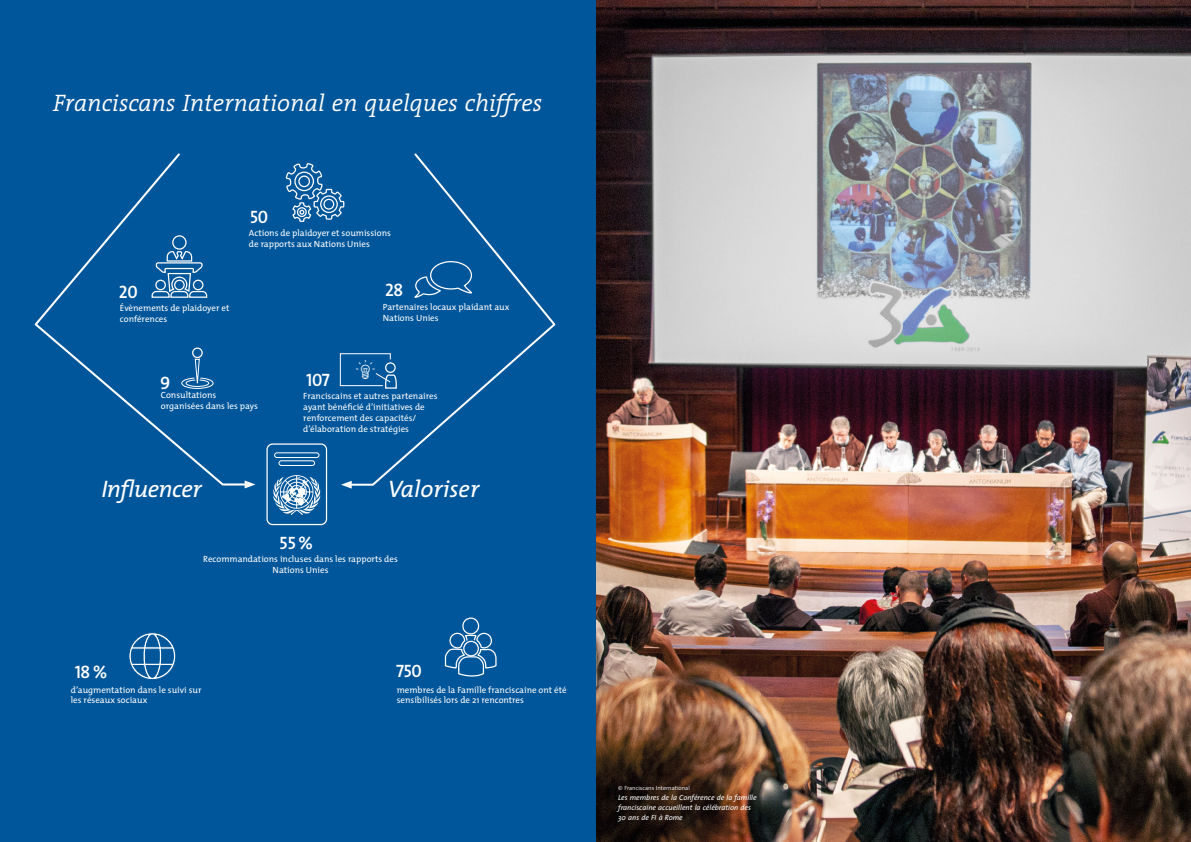
<style>
.page{position:relative;width:1191px;height:842px;background:#fff}
.page>*{position:absolute;margin:0;border:0;box-sizing:border-box;transform-origin:0 0}
.fi_17_head{font:italic 300 24px "The Serif";color:#fff}
.fi_17_fließtext_neu{font:italic 24px "The Mix";letter-spacing:-.025em;color:#fff}
.fi_17_fließtext_neu-2{font:italic 24px "The Mix";color:#fff}
.fi_17_fließtext_neu-3{font:18px "The Mix Semi Bold Caps";letter-spacing:-.025em;color:#fff}
.t1{font:9px/10.8px "The Mix";color:#fff}
.fi_bildunterschrift{font:italic 7.5px/10px "The Sans";color:#fff}
.bildnachweis_neu{font:300 6px "The Sans";color:#fff}
</style>
<div class="page">
<div style="left:0;top:0;width:596px;height:842px;background:#00569a"></div>
<svg style="left:444px;top:617px;width:53px;height:60px"></svg>
<svg style="left:285px;top:163px;width:60px;height:59px"></svg>
<div style="left:266px;top:443px;width:61px;height:82px;border:1px solid #fff;border-radius:6px"></div>
<div style="left:274px;top:452px;width:45px;height:6px;border:1px solid #fff;border-radius:2px"></div>
<svg style="left:273px;top:475px;width:47px;height:40px"></svg>
<svg style="left:34px;top:153px;width:211px;height:333px"></svg>
<svg style="left:245px;top:480px;width:10px;height:8px"></svg>
<div style="left:278px;top:460px;width:37px;height:6px;border:1px solid #fff;border-radius:2px"></div>
<svg style="left:351px;top:153px;width:205px;height:333px"></svg>
<svg style="left:341px;top:481px;width:11px;height:8px"></svg>
<div style="left:181px;top:377px;width:33px;height:12px;border:1px solid #fff;border-radius:50%"></div>
<svg style="left:185px;top:356px;width:24px;height:39px"></svg>
<div style="left:192px;top:347px;width:11px;height:11px;border:1px solid #fff;border-radius:50%"></div>
<svg style="left:129px;top:632px;width:47px;height:48px"></svg>
<img style="left:596px;top:0;width:595px;height:842px">
<svg style="left:339px;top:353px;width:58px;height:36px"></svg>
<p class="fi_17_head" style="left:53px;top:83px;width:491px">Franciscans International en quelques chiffres</p>
<p class="fi_17_fließtext_neu-3" style="left:250px;top:202px;width:20px">50</p>
<p class="fi_17_fließtext_neu-3" style="left:119px;top:277px;width:20px">20</p>
<p class="t1" style="left:120px;top:303px;width:111px">Évènements de plaidoyer et conférences</p>
<p class="t1" style="left:249px;top:227px;width:143px">Actions de plaidoyer et soumissions de rapports aux Nations Unies</p>
<p class="fi_17_fließtext_neu-3" style="left:385px;top:275px;width:20px">28</p>
<p class="t1" style="left:383px;top:301px;width:128px">Partenaires locaux plaidant aux<br>Nations Unies</p>
<p class="fi_17_fließtext_neu-3" style="left:160px;top:368px;width:12px">9</p>
<p class="fi_17_fließtext_neu-3" style="left:306px;top:365px;width:25px">107</p>
<p class="t1" style="left:161px;top:390px;width:99px">Consultations organisées dans les pays</p>
<p class="t1" style="left:303px;top:390px;width:136px">Franciscains et autres partenaires ayant bénéficié d’initiatives de renforcement des capacités/ d’élaboration de stratégies</p>
<p class="fi_17_fließtext_neu" style="left:101px;top:469px;width:102px">Influencer</p>
<p class="fi_17_fließtext_neu-2" style="left:388px;top:469px;width:93px">Valoriser</p>
<p class="fi_17_fließtext_neu-3" style="left:280px;top:528px;width:35px">55%</p>
<p class="fi_17_fließtext_neu-3" style="left:75px;top:657px;width:34px">18 %</p>
<p class="t1" style="left:203px;top:554px;width:196px;text-align:center">Recommandations incluses dans les rapports des<br>Nations Unies</p>
<p class="fi_17_fließtext_neu-3" style="left:396px;top:655px;width:27px">750</p>
<p class="t1" style="left:71px;top:684px;width:132px">d’augmentation dans le suivi sur les réseaux sociaux</p>
<p class="t1" style="left:397px;top:684px;width:171px">membres de la Famille franciscaine ont été sensibilisés lors de 21 rencontres</p>
<p class="bildnachweis_neu" style="left:618px;top:783px;width:73px">© Franciscans International</p>
<p class="fi_bildunterschrift" style="left:618px;top:793px;width:140px">Les membres de la Conférence de la famille franciscaine accueillent la célébration des<br>30 ans de FI à Rome</p>
</div>
